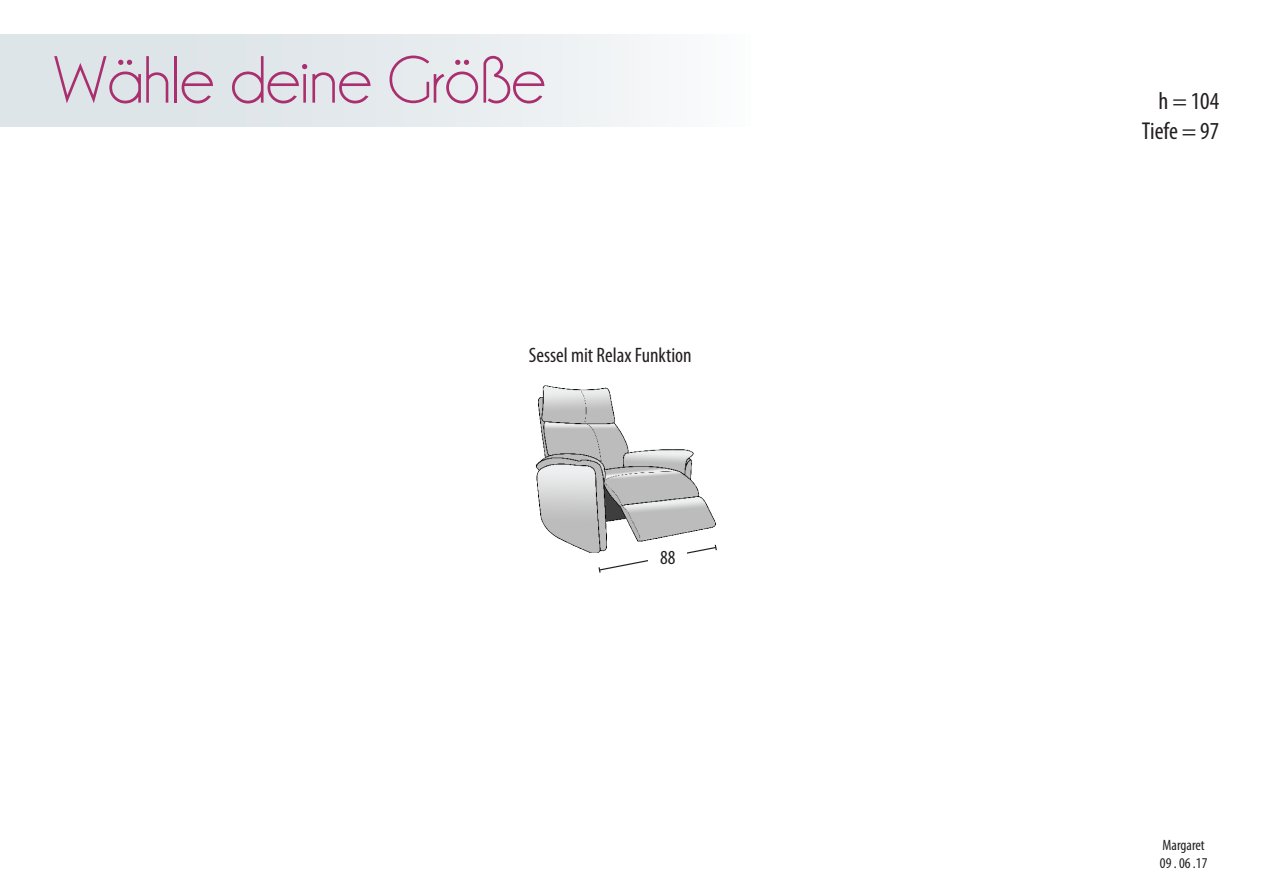
<style>
.page{position:relative;width:1263px;height:893px;background:#fff}
.page>*{position:absolute;margin:0;border:0;box-sizing:border-box;transform-origin:0 0}
.t1{font:67.35px "Champagne&Limousines";letter-spacing:-.01em;color:#a92f6f}
.t2{font:condensed 24.45px "Myriad Pro";color:#231f20}
.t3{font:condensed 21px "Myriad Pro";color:#231f20}
.t4{font:condensed 19.95px "Myriad Pro";color:#231f20}
.t5{font:condensed 15px "Myriad Pro";color:#231f20}
</style>
<div class="page">
<div style="left:0;top:34px;width:751px;height:93px;background:linear-gradient(to right,#d8e0e5,#f6f8f9)"></div>
<img style="left:535px;top:385px;width:181px;height:167px">
<svg style="left:598px;top:543px;width:119px;height:30px"></svg>
<div style="left:648px;top:549px;width:39px;height:21px;background:#fff"></div>
<p class="t1" style="left:53px;top:42px;width:494px">Wähle deine Größe</p>
<p class="t3" style="left:529px;top:342px;width:165px">Sessel mit Relax Funktion</p>
<p class="t4" style="left:660px;top:545px;width:17px">88</p>
<p class="t2" style="left:1158px;top:86px;width:62px">h = 104</p>
<p class="t2" style="left:1142px;top:116px;width:79px">Tiefe = 97</p>
<p class="t5" style="left:1162px;top:836px;width:44px">Margaret</p>
<p class="t5" style="left:1160px;top:854px;width:49px">09 . 06 .17</p>
</div>
